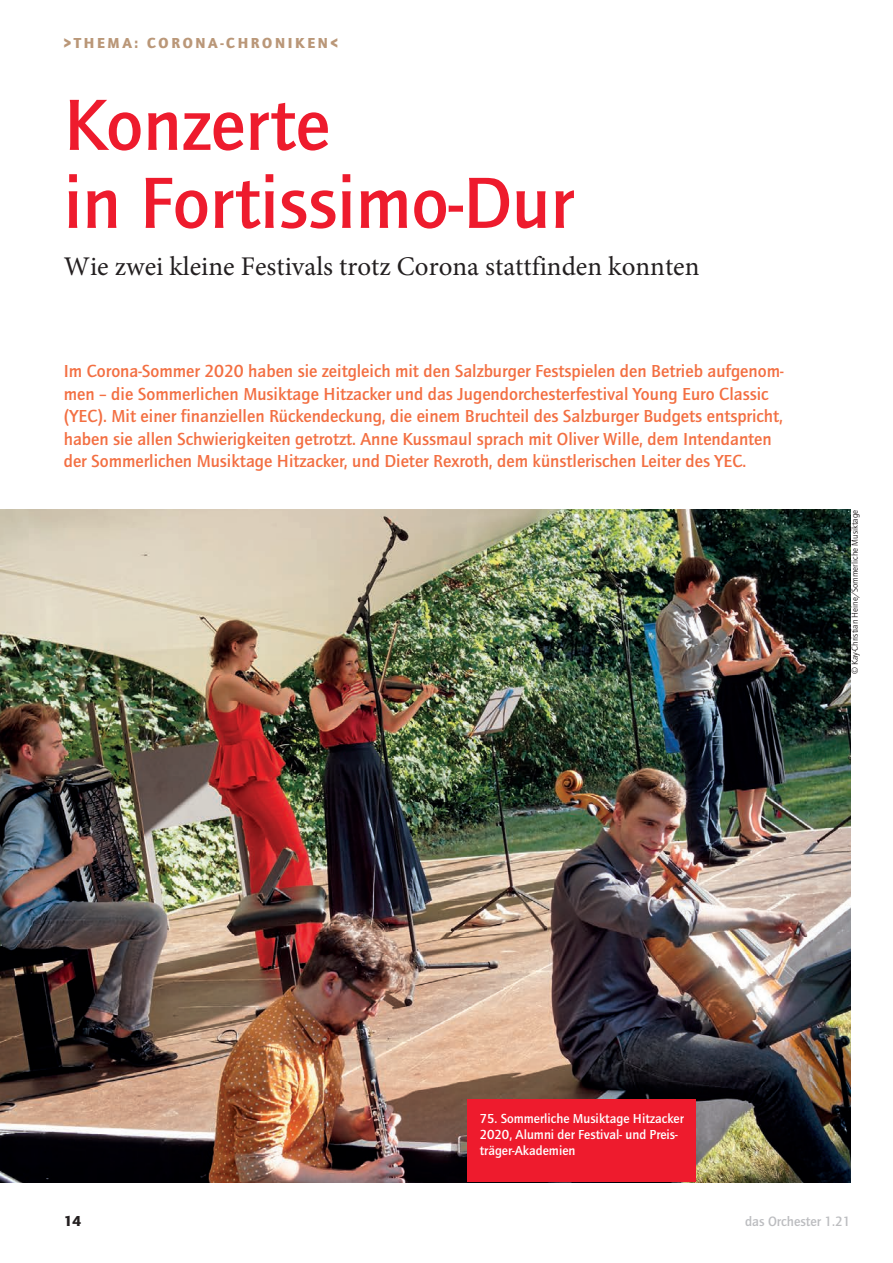
<style>
.page{position:relative;width:893px;height:1263px;background:#fff}
.page>*{position:absolute;margin:0;border:0;box-sizing:border-box;transform-origin:0 0}
.t1{font:700 75px/78px "Quay Itc T";color:#ee1b2d}
.t2{font:27px "Minion Pro";color:#231f20}
.t3{font:700 18px/22.5px "Quay Itc T";color:#f36f42}
.t4{font:900 15px "Quay Itc T";letter-spacing:.175em;color:#ba9778}
.t5{font:900 15px "Quay Itc T";color:#231f20}
.t6{font:700 13.95px "Quay Itc T";color:#bcbdc0}
.t7{font:700 13.5px/15.8px "Quay Itc T";color:#fff}
.t8{font:9px "Quay Itc T";color:#231f20}
</style>
<div class="page">
<img style="left:0;top:510px;width:850px;height:672px">
<div style="left:468px;top:1099px;width:228px;height:83px;background:#ee1b2d"></div>
<p class="t4" style="left:64px;top:38px;width:276px">&gt;THEMA: CORONA-CHRONIKEN&lt;</p>
<p class="t1" style="left:64px;top:92px;width:511px">Konzerte<br>in Fortissimo-Dur</p>
<p class="t2" style="left:64px;top:256px;width:637px">Wie zwei kleine Festivals trotz Corona stattfinden konnten</p>
<p class="t3" style="left:64px;top:362px;width:721px">Im Corona-Sommer 2020 haben sie zeitgleich mit den Salzburger Festspielen den Betrieb aufgenom&shy;men – die Sommerlichen Musiktage Hitzacker und das Jugendorchesterfestival Young Euro Classic (YEC). Mit einer finanziellen Rückendeckung, die einem Bruchteil des Salzburger Budgets entspricht, haben sie allen Schwierigkeiten getrotzt. Anne Kussmaul sprach mit Oliver Wille, dem Intendanten der Sommerlichen Musiktage Hitzacker, und Dieter Rexroth, dem künstlerischen Leiter des YEC.</p>
<p class="t8" style="left:851px;top:674px;width:166px;rotate:-90deg">© Kay-Christian Heine/Sommerliche Musiktage</p>
<p class="t7" style="left:480px;top:1112px;width:206px">75. Sommerliche Musiktage Hitzacker<br>2020, Alumni der Festival- und Preis&shy;träger-Akademien</p>
<p class="t5" style="left:64px;top:1215px;width:19px">14</p>
<p class="t6" style="left:745px;top:1215px;width:107px">das Orchester 1.21</p>
</div>
